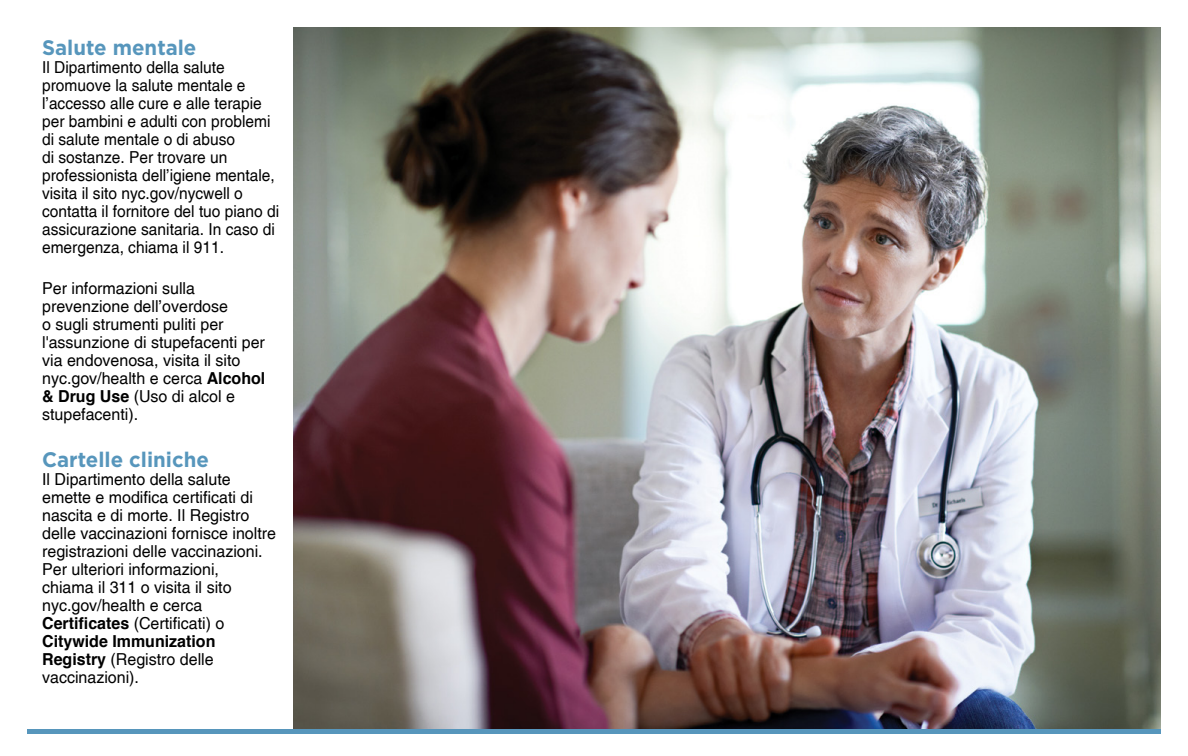
<style>
.page{position:relative;width:1188px;height:756px;background:#fff}
.page>*{position:absolute;margin:0;border:0;box-sizing:border-box;transform-origin:0 0}
.t1{font:700 21px "Gotham";color:#5796bc}
.t2{font:16.5px/18px "Helvetica";color:#000}
.t3{font:16.5px/18px "Helvetica";color:#000;scale:.94 1}
.s1{font-weight:700}
</style>
<div class="page">
<img style="left:293px;top:27px;width:868px;height:702px">
<div style="left:27px;top:729px;width:1134px;height:5px;background:#5796bc"></div>
<p class="t1" style="left:42px;top:36px;width:156px">Salute mentale</p>
<p class="t3" style="left:42px;top:58px;width:254px">Il Dipartimento della salute promuove la salute mentale e l’accesso alle cure e alle terapie per bambini e adulti con problemi di salute mentale o di abuso<br>di sostanze. Per trovare un professionista dell’igiene mentale, visita il sito nyc.gov/nycwell o contatta il fornitore del tuo piano di assicurazione sanitaria. In caso di emergenza, chiama il 911.</p>
<p class="t2" style="left:42px;top:279px;width:225px">Per informazioni sulla prevenzione dell’overdose<br>o sugli strumenti puliti per l'assunzione di stupefacenti per via endovenosa, visita il sito nyc.gov/health e cerca <span class="s1">Alcohol &amp; Drug Use</span> (Uso di alcol e stupefacenti).</p>
<p class="t1" style="left:42px;top:448px;width:168px">Cartelle cliniche</p>
<p class="t2" style="left:42px;top:471px;width:235px">Il Dipartimento della salute emette e modifica certificati di nascita e di morte. Il Registro delle vaccinazioni fornisce inoltre registrazioni delle vaccinazioni.<br>Per ulteriori informazioni,<br>chiama il 311 o visita il sito nyc.gov/health e cerca<br><span class="s1">Certificates</span> (Certificati) o<br><span class="s1">Citywide Immunization<br>Registry</span> (Registro delle vaccinazioni).</p>
</div>
